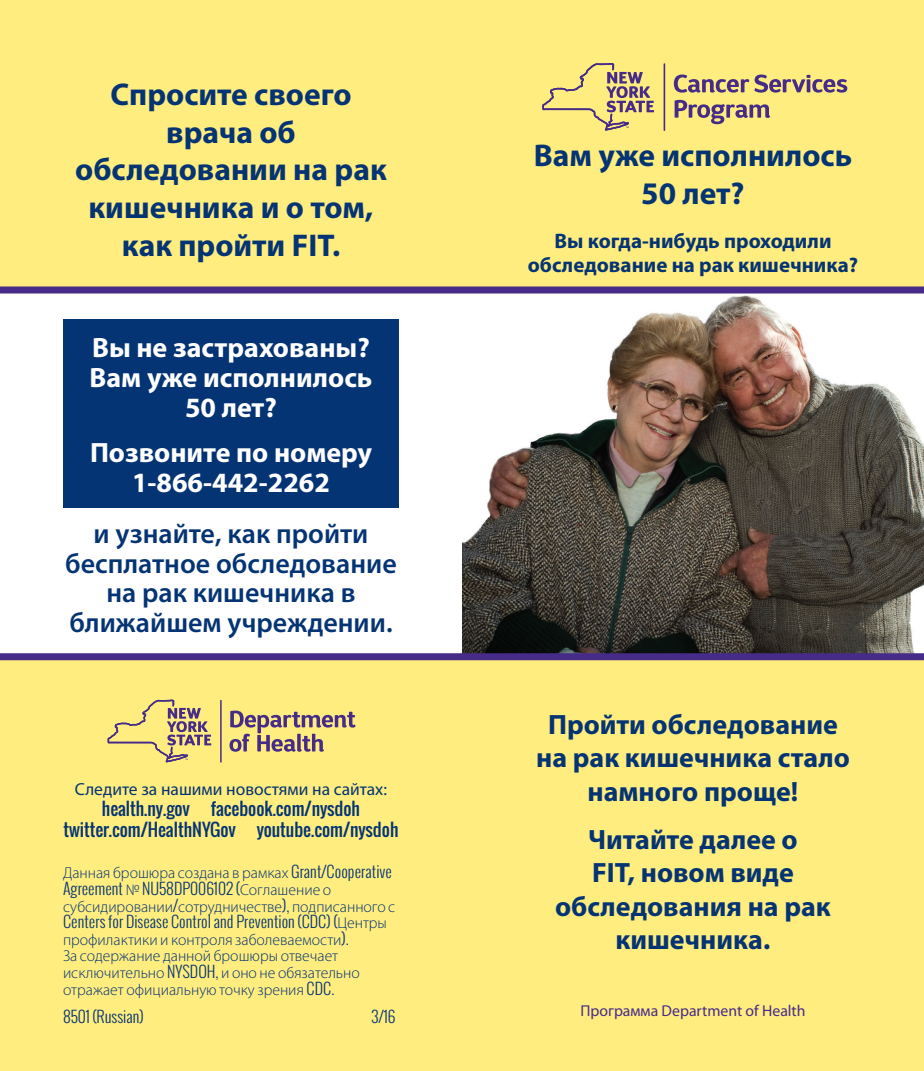
<style>
.page{position:relative;width:924px;height:1071px;background:#ffed7f}
.page>*{position:absolute;margin:0;border:0;box-sizing:border-box;transform-origin:0 0}
.t1{font:700 31.5px/37.8px "Myriad Pro";color:#053474;text-align:center}
.t2{font:700 28px/33.6px "Myriad Pro";color:#053474;text-align:center}
.t3{font:600 28px/29.8px "Myriad Pro";color:#053474;text-align:center}
.t4{font:700 28px/29.8px "Myriad Pro";color:#fff;text-align:center}
.t5{font:700 21px/24.5px "Myriad Pro";color:#053474;text-align:center}
.t6{font:17.5px/21px "Oswald";color:#053474;text-align:center}
.t7{font:17.5px "Myriad Pro";color:#053474}
.t8{font:300 15.75px/16.6px "Myriad Pro";color:#053474}
.t9{font:300 15.75px "Oswald";color:#053474}
.t10{font:15.75px "Myriad Pro";color:#472b89}
.s1{font-family:"Oswald"}
.s2{font-family:"Myriad Pro"}
</style>
<div class="page">
<div style="left:0;top:290px;width:924px;height:366px;background:#fff"></div>
<svg style="left:674px;top:75px;width:173px;height:18px"></svg>
<svg style="left:675px;top:100px;width:95px;height:24px"></svg>
<hr style="left:664px;top:63px;width:1px;height:68px;background:#472b89">
<svg style="left:542px;top:63px;width:112px;height:68px"></svg>
<img style="left:463px;top:295px;width:461px;height:358px">
<svg style="left:230px;top:711px;width:125px;height:41px"></svg>
<hr style="left:220px;top:700px;width:2px;height:63px;background:#472b89">
<svg style="left:108px;top:700px;width:103px;height:62px"></svg>
<div style="left:63px;top:319px;width:336px;height:189px;background:#053474"></div>
<div style="left:0;top:287px;width:924px;height:7px;background:#472b89"></div>
<div style="left:0;top:653px;width:924px;height:7px;background:#472b89"></div>
<h1 class="t1" style="left:75px;top:74px;width:313px">Спросите своего врача об обследовании на рак кишечника и о том, как пройти FIT.</h1>
<h2 class="t4" style="left:90px;top:332px;width:284px">Вы не застрахованы?<br>Вам уже исполнилось<br>50 лет?</h2>
<h2 class="t4" style="left:90px;top:437px;width:283px">Позвоните по номеру<br>1-866-442-2262</h2>
<h2 class="t3" style="left:65px;top:518px;width:333px">и узнайте, как пройти бесплатное обследование на рак кишечника в ближайшем учреждении.</h2>
<p class="t7" style="left:75px;top:779px;width:314px">Следите за нашими новостями на сайтах:</p>
<p class="t6" style="left:63px;top:798px;width:337px">health.ny.gov facebook.com/nysdoh twitter.com/HealthNYGov youtube.com/nysdoh</p>
<p class="t8" style="left:63px;top:865px;width:330px">Данная брошюра создана в рамках <span class="s1">Grant/Cooperative</span></p>
<p class="t9" style="left:63px;top:878px;width:270px">Agreement <span class="s2">№</span> NU58DP006102 (<span class="s2">Соглашение о</span></p>
<p class="t8" style="left:63px;top:898px;width:334px">субсидировании<span class="s1">/</span>сотрудничестве<span class="s1">),</span> подписанного с</p>
<p class="t9" style="left:63px;top:911px;width:326px">Centers for Disease Control and Prevention (CDC) (<span class="s2">Центры</span></p>
<p class="t8" style="left:63px;top:931px;width:298px">профилактики и контроля заболеваемости<span class="s1">).<br></span>За содержание данной брошюры отвечает исключительно <span class="s1">NYSDOH,</span> и оно не обязательно отражает официальную точку зрения <span class="s1">CDC.</span></p>
<p class="t9" style="left:63px;top:1005px;width:82px">8501 (Russian)</p>
<p class="t9" style="left:372px;top:1005px;width:26px">3/16</p>
<h1 class="t1" style="left:534px;top:136px;width:320px">Вам уже исполнилось<br>50 лет?</h1>
<h3 class="t5" style="left:528px;top:228px;width:332px">Вы когда-нибудь проходили обследование на рак кишечника?</h3>
<h2 class="t2" style="left:536px;top:707px;width:315px">Пройти обследование на рак кишечника стало намного проще!</h2>
<h2 class="t2" style="left:555px;top:822px;width:277px">Читайте далее о<br>FIT, новом виде обследования на рак кишечника.</h2>
<p class="t10" style="left:580px;top:1002px;width:227px">Программа Department of Health</p>
</div>
